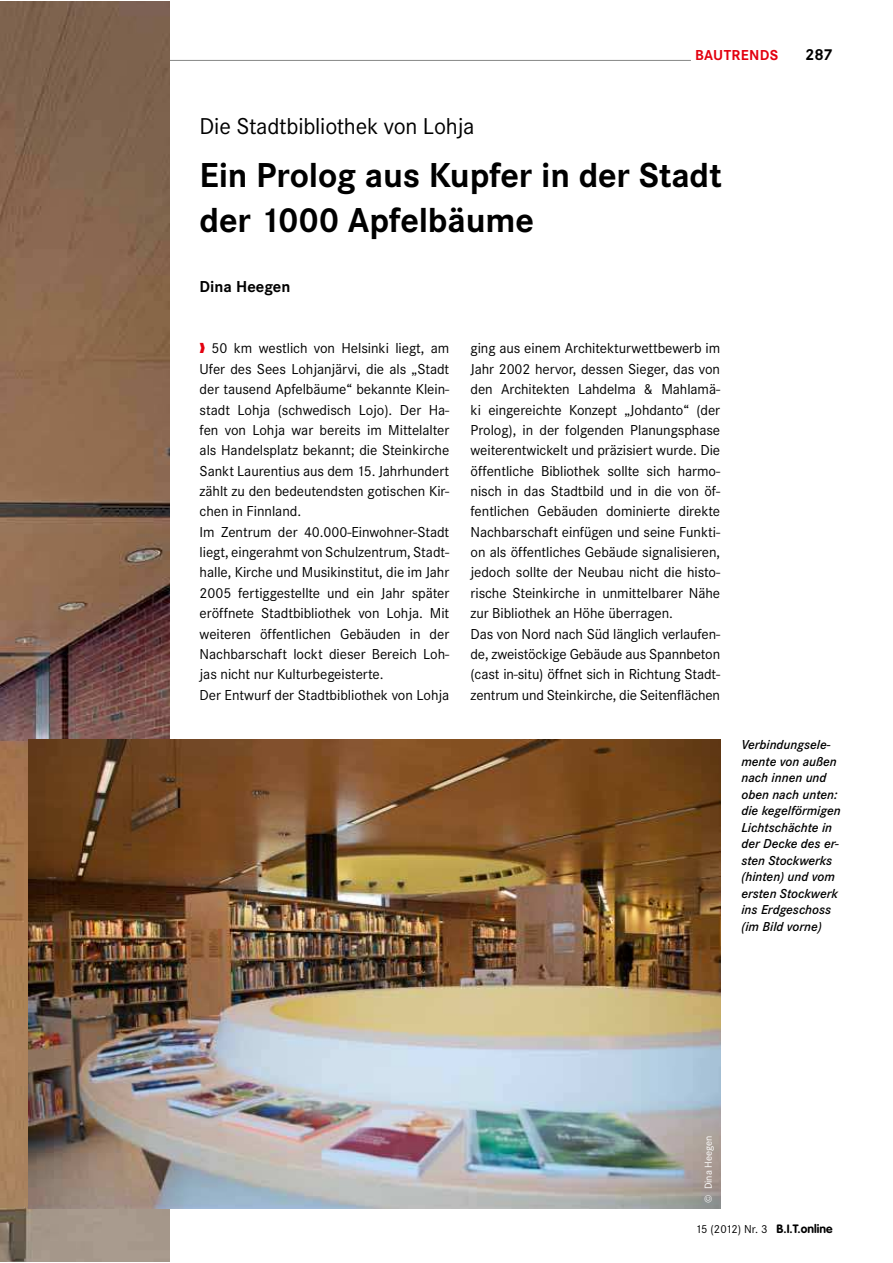
<style>
.page{position:relative;width:893px;height:1263px;background:#fff}
.page>*{position:absolute;margin:0;border:0;box-sizing:border-box;transform-origin:0 0}
.t1{font:700 36px/44.8px "Corporate S";letter-spacing:-.005em;color:#000}
.t2{font:23.85px "Corporate S";letter-spacing:-.01em;color:#000}
.t3{font:700 16.5px "Corporate S";color:#000}
.t4{font:15px/20.4px "Corporate S";letter-spacing:-.005em;color:#000}
.t5{font:700 15px "Corporate S";letter-spacing:.025em;color:#e3000f}
.t6{font:italic 600 13.5px/16.5px "Corporate S";color:#000}
.t7{font:12px "Corporate S";letter-spacing:-.055em;color:#000}
.t8{font:10.5px "Corporate S";letter-spacing:-.005em;color:#fff}
.s1{font-family:"VAG Rounded";font-weight:700}
</style>
<div class="page">
<hr style="left:117px;top:60px;width:574px;height:1px;background:#868786">
<img style="left:0;top:1px;width:169px;height:1261px">
<img style="left:29px;top:739px;width:691px;height:470px">
<p class="t5" style="left:695px;top:50px;width:85px">BAUTRENDS</p>
<p class="t3" style="left:805px;top:49px;width:29px">287</p>
<h2 class="t2" style="left:200px;top:113px;width:276px">Die Stadtbibliothek von Lohja</h2>
<h1 class="t1" style="left:200px;top:156px;width:524px">Ein Prolog aus Kupfer in der Stadt der 1000 Apfelbäume</h1>
<p class="t3" style="left:200px;top:280px;width:92px">Dina Heegen</p>
<p class="t4" style="left:200px;top:338px;width:251px;text-indent:12px">50 km westlich von Helsinki liegt, am Ufer des Sees Lohjanjärvi, die als „Stadt der tausend Apfelbäume“ bekannte Klein&shy;stadt Lohja (schwedisch Lojo). Der Ha&shy;fen von Lohja war bereits im Mittelalter als Handelsplatz bekannt; die Steinkirche Sankt Laurentius aus dem 15. Jahrhundert zählt zu den bedeutendsten gotischen Kir&shy;chen in Finnland.<br>Im Zentrum der 40.000-Einwohner-Stadt liegt, eingerahmt von Schulzentrum, Stadt&shy;halle, Kirche und Musikinstitut, die im Jahr 2005 fertiggestellte und ein Jahr später eröffnete Stadtbibliothek von Lohja. Mit weiteren öffentlichen Gebäuden in der Nachbarschaft lockt dieser Bereich Loh&shy;jas nicht nur Kulturbegeisterte.<br>Der Entwurf der Stadtbibliothek von Lohja</p>
<p class="t4" style="left:470px;top:338px;width:251px">ging aus einem Architekturwettbewerb im Jahr 2002 hervor, dessen Sieger, das von den Architekten Lahdelma &amp; Mahlamä&shy;ki eingereichte Konzept „Johdanto“ (der Prolog), in der folgenden Planungsphase weiterentwickelt und präzisiert wurde. Die öffentliche Bibliothek sollte sich harmo&shy;nisch in das Stadtbild und in die von öf&shy;fentlichen Gebäuden dominierte direkte Nachbarschaft einfügen und seine Funkti&shy;on als öffentliches Gebäude signalisieren, jedoch sollte der Neubau nicht die histo&shy;rische Steinkirche in unmittelbarer Nähe zur Bibliothek an Höhe überragen.<br>Das von Nord nach Süd länglich verlaufen&shy;de, zweistöckige Gebäude aus Spannbeton (cast in-situ) öffnet sich in Richtung Stadt&shy;zentrum und Steinkirche, die Seitenflächen</p>
<p class="t6" style="left:741px;top:738px;width:101px">Verbindungsele&shy;mente von außen nach innen und oben nach unten: die kegelförmigen<br>Lichtschächte in der Decke des er&shy;sten Stockwerks (hinten) und vom ersten Stockwerk ins Erdgeschoss (im Bild vorne)</p>
<p class="t8" style="left:702px;top:1203px;width:68px;rotate:-90deg">© Dina Heegen</p>
<p class="t7" style="left:695px;top:1225px;width:138px">15 (2012) Nr. 3 <span class="s1">B.I.T.online</span></p>
</div>
